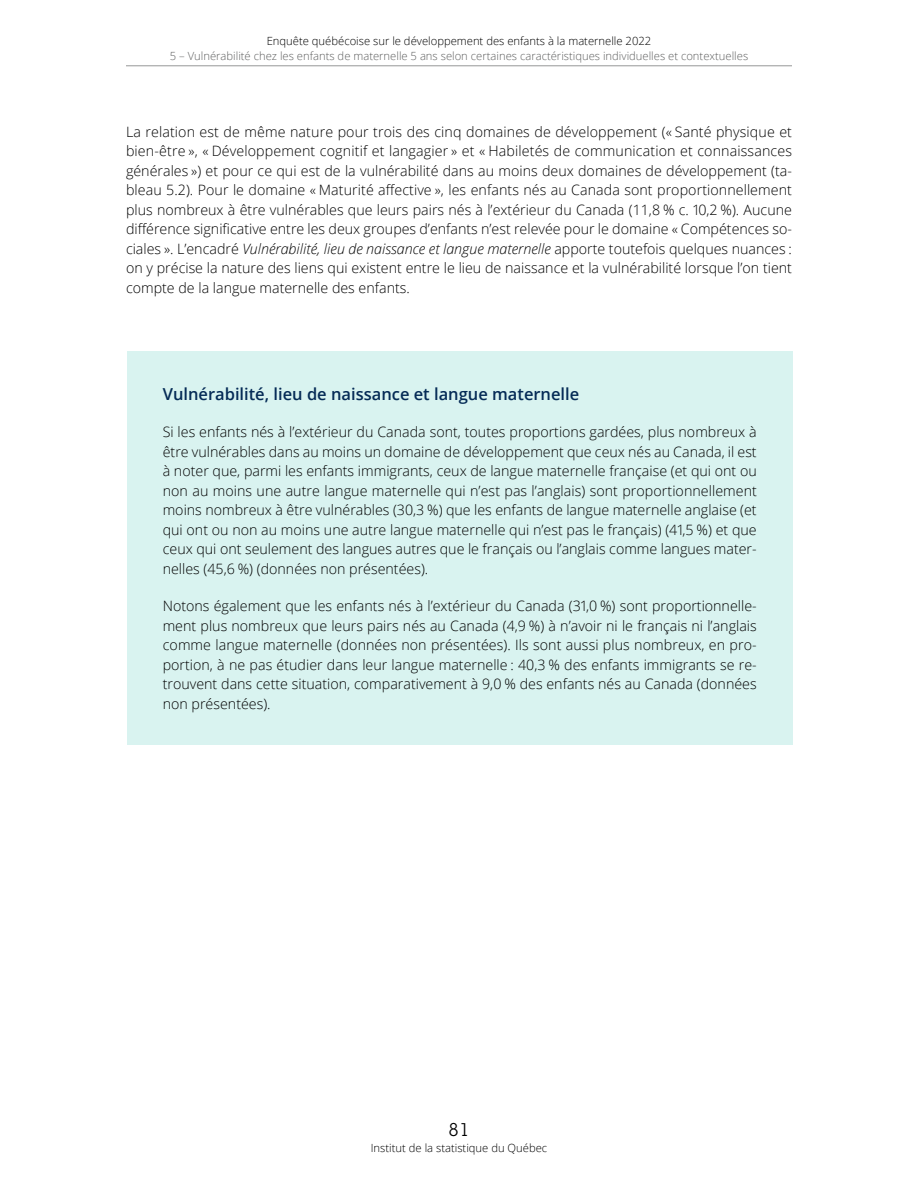
<style>
.page{position:relative;width:918px;height:1188px;background:#fff}
.page>*{position:absolute;margin:0;border:0;box-sizing:border-box;transform-origin:0 0}
.t1{font:18px "Lubalin Graph Std";color:#000}
.t2{font:600 16.5px "Open Sans";color:#052b56}
.t3{font:300 14.25px/19.5px "Open Sans";color:#000;text-align:justify}
.t4{font:300 11.25px "Open Sans";color:#5f6060}
.t5{font:300 11.25px "Open Sans";color:#000}
.s1{font-style:italic}
</style>
<div class="page">
<hr style="left:126px;top:66px;width:666px;height:1px;background:#969798">
<div style="left:127px;top:351px;width:666px;height:394px;background:#d9f3f0"></div>
<p class="t5" style="left:267px;top:33px;width:386px">Enquête québécoise sur le développement des enfants à la maternelle 2022</p>
<p class="t4" style="left:170px;top:48px;width:580px">5 – Vulnérabilité chez les enfants de maternelle 5 ans selon certaines caractéristiques individuelles et contextuelles</p>
<p class="t3" style="left:126px;top:122px;width:668px">La relation est de même nature pour trois des cinq domaines de développement (« Santé physique et bien-être », « Développement cognitif et langagier » et « Habiletés de communication et connaissances générales ») et pour ce qui est de la vulnérabilité dans au moins deux domaines de développement (ta&shy;bleau 5.2). Pour le domaine « Maturité affective », les enfants nés au Canada sont proportionnellement plus nombreux à être vulnérables que leurs pairs nés à l’extérieur du Canada (11,8 % c. 10,2 %). Aucune différence significative entre les deux groupes d’enfants n’est relevée pour le domaine « Compétences so&shy;ciales ». L’encadré <span class="s1">Vulnérabilité, lieu de naissance et langue maternelle</span> apporte toutefois quelques nuances : on y précise la nature des liens qui existent entre le lieu de naissance et la vulnérabilité lorsque l’on tient compte de la langue maternelle des enfants.</p>
<p class="t2" style="left:163px;top:382px;width:418px">Vulnérabilité, lieu de naissance et langue maternelle</p>
<p class="t3" style="left:163px;top:422px;width:596px">Si les enfants nés à l’extérieur du Canada sont, toutes proportions gardées, plus nombreux à être vulnérables dans au moins un domaine de développement que ceux nés au Canada, il est à noter que, parmi les enfants immigrants, ceux de langue maternelle française (et qui ont ou non au moins une autre langue maternelle qui n’est pas l’anglais) sont proportionnellement moins nombreux à être vulnérables (30,3 %) que les enfants de langue maternelle anglaise (et qui ont ou non au moins une autre langue maternelle qui n’est pas le français) (41,5 %) et que ceux qui ont seulement des langues autres que le français ou l’anglais comme langues mater&shy;nelles (45,6 %) (données non présentées).</p>
<p class="t3" style="left:163px;top:596px;width:596px">Notons également que les enfants nés à l’extérieur du Canada (31,0 %) sont proportionnelle&shy;ment plus nombreux que leurs pairs nés au Canada (4,9 %) à n’avoir ni le français ni l’anglais comme langue maternelle (données non présentées). Ils sont aussi plus nombreux, en pro&shy;portion, à ne pas étudier dans leur langue maternelle : 40,3 % des enfants immigrants se re&shy;trouvent dans cette situation, comparativement à 9,0 % des enfants nés au Canada (données non présentées).</p>
<p class="t1" style="left:449px;top:1118px;width:22px">81</p>
<p class="t5" style="left:371px;top:1140px;width:178px">Institut de la statistique du Québec</p>
</div>
